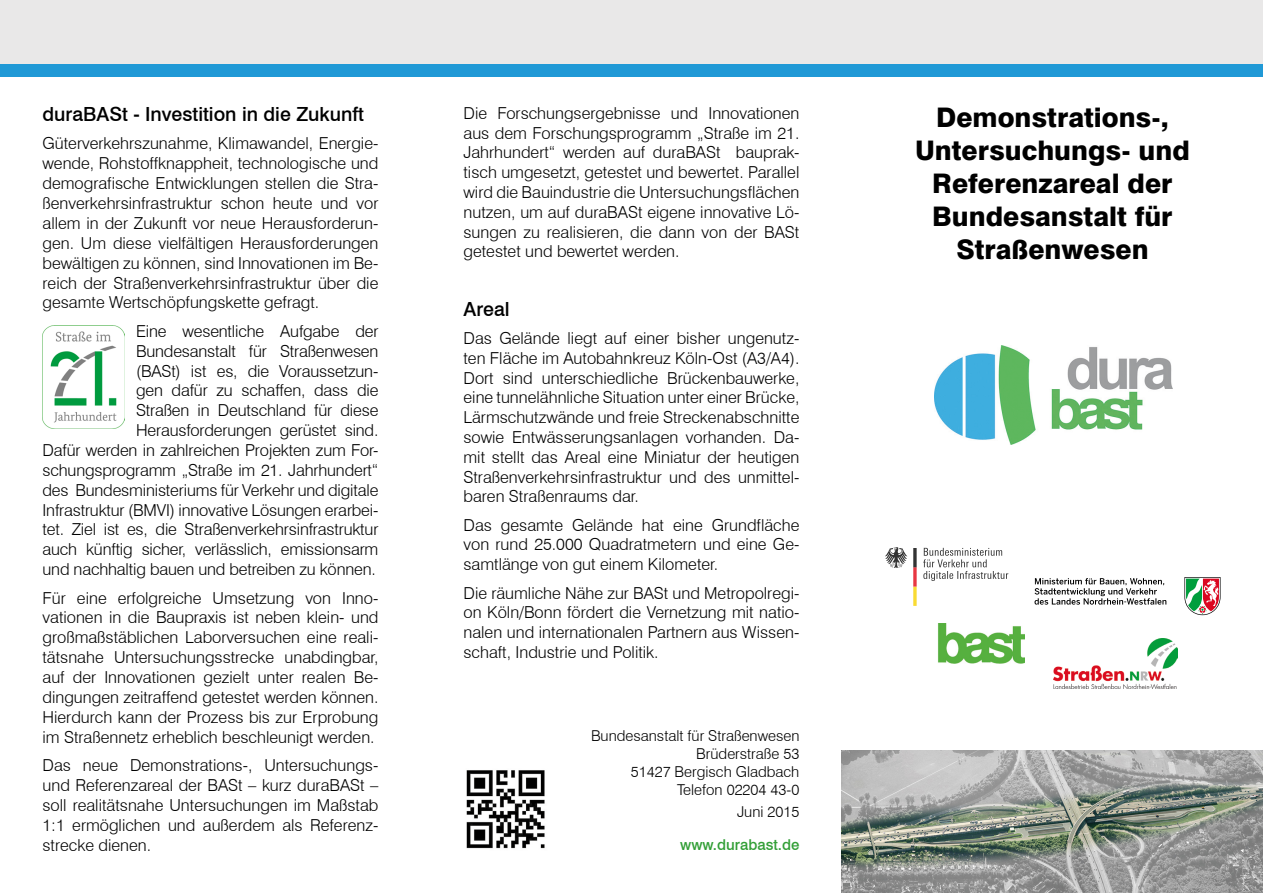
<style>
.page{position:relative;width:1263px;height:893px;background:#fff}
.page>*{position:absolute;margin:0;border:0;box-sizing:border-box;transform-origin:0 0}
.t1{font:800 27px/33px "Swiss 721 BT";color:#000;text-align:center}
.t2{font:500 19.5px "Swiss 721 BT";color:#000}
.t3{font:300 16.5px/19.8px "Swiss 721 BT";letter-spacing:-.01em;color:#000;text-align:justify}
.t4{font:300 15px/18px "Swiss 721 BT";color:#000;text-align:right}
.t5{font:500 15px "Swiss 721 BT";color:#339f37}
</style>
<div class="page">
<div style="left:0;top:0;width:1263px;height:64px;background:#e9e8e8"></div>
<div style="left:0;top:64px;width:1263px;height:13px;background:#2099d6"></div>
<img style="left:934px;top:346px;width:238px;height:99px">
<img style="left:938px;top:623px;width:86px;height:40px">
<svg style="left:885px;top:547px;width:22px;height:21px"></svg>
<svg style="left:913px;top:548px;width:4px;height:58px"></svg>
<svg style="left:923px;top:548px;width:85px;height:33px"></svg>
<img style="left:1053px;top:638px;width:124px;height:50px">
<svg style="left:1034px;top:578px;width:132px;height:27px"></svg>
<svg style="left:1184px;top:577px;width:36px;height:38px"></svg>
<img style="left:43px;top:326px;width:82px;height:103px">
<img style="left:466px;top:770px;width:79px;height:79px">
<img style="left:842px;top:751px;width:421px;height:142px">
<p class="t2" style="left:43px;top:102px;width:323px">duraBASt - Investition in die Zukunft</p>
<p class="t3" style="left:43px;top:134px;width:337px">Güterverkehrszunahme, Klimawandel, Energie&shy;wende, Rohstoffknappheit, technologische und demografische Entwicklungen stellen die Stra&shy;ßenverkehrsinfrastruktur schon heute und vor allem in der Zukunft vor neue Herausforderun&shy;gen. Um diese vielfältigen Herausforderungen bewältigen zu können, sind Innovationen im Be&shy;reich der Straßenverkehrsinfrastruktur über die gesamte Wertschöpfungskette gefragt.</p>
<p class="t3" style="left:43px;top:321px;width:337px;text-align:right">Eine wesentliche Aufgabe der Bundesanstalt für Straßenwesen<br>(BASt) ist es, die Voraussetzun-<br>gen dafür zu schaffen, dass die<br>Straßen in Deutschland für diese Herausforderungen gerüstet sind.<br>Dafür werden in zahlreichen Projekten zum For&shy;schungsprogramm „Straße im 21. Jahrhundert“ des Bundesministeriums für Verkehr und digitale Infrastruktur (BMVI) innovative Lösungen erarbei&shy;tet. Ziel ist es, die Straßenverkehrsinfrastruktur auch künftig sicher, verlässlich, emissionsarm und nachhaltig bauen und betreiben zu können.</p>
<p class="t3" style="left:43px;top:588px;width:337px">Für eine erfolgreiche Umsetzung von Inno&shy;vationen in die Baupraxis ist neben klein- und großmaßstäblichen Laborversuchen eine reali&shy;tätsnahe Untersuchungsstrecke unabdingbar, auf der Innovationen gezielt unter realen Be&shy;dingungen zeitraffend getestet werden können.<br>Hierdurch kann der Prozess bis zur Erprobung im Straßennetz erheblich beschleunigt werden.</p>
<p class="t3" style="left:43px;top:755px;width:337px">Das neue Demonstrations-, Untersuchungs&shy;und Referenzareal der BASt – kurz duraBASt – soll realitätsnahe Untersuchungen im Maßstab 1:1 ermöglichen und außerdem als Referenz&shy;strecke dienen.</p>
<p class="t3" style="left:463px;top:103px;width:337px">Die Forschungsergebnisse und Innovationen aus dem Forschungsprogramm „Straße im 21.<br>Jahrhundert“ werden auf duraBASt bauprak&shy;tisch umgesetzt, getestet und bewertet. Parallel wird die Bauindustrie die Untersuchungsflächen nutzen, um auf duraBASt eigene innovative Lö&shy;sungen zu realisieren, die dann von der BASt getestet und bewertet werden.</p>
<p class="t2" style="left:463px;top:297px;width:48px">Areal</p>
<p class="t3" style="left:463px;top:328px;width:337px">Das Gelände liegt auf einer bisher ungenutz&shy;ten Fläche im Autobahnkreuz Köln-Ost (A3/A4).<br>Dort sind unterschiedliche Brückenbauwerke, eine tunnelähnliche Situation unter einer Brücke, Lärmschutzwände und freie Streckenabschnitte sowie Entwässerungsanlagen vorhanden. Da&shy;mit stellt das Areal eine Miniatur der heutigen Straßenverkehrsinfrastruktur und des unmittel&shy;baren Straßenraums dar.</p>
<p class="t3" style="left:463px;top:515px;width:337px">Das gesamte Gelände hat eine Grundfläche von rund 25.000 Quadratmetern und eine Ge&shy;samtlänge von gut einem Kilometer.</p>
<p class="t3" style="left:463px;top:583px;width:337px">Die räumliche Nähe zur BASt und Metropolregi&shy;on Köln/Bonn fördert die Vernetzung mit natio&shy;nalen und internationalen Partnern aus Wissen&shy;schaft, Industrie und Politik.</p>
<p class="t4" style="left:591px;top:727px;width:210px">Bundesanstalt für Straßenwesen<br>Brüderstraße 53<br>51427 Bergisch Gladbach<br>Telefon 02204 43-0</p>
<p class="t4" style="left:737px;top:803px;width:64px">Juni 2015</p>
<p class="t5" style="left:680px;top:836px;width:121px">www.durabast.de</p>
<h1 class="t1" style="left:915px;top:101px;width:276px">Demonstrations-,<br>Untersuchungs- und<br>Referenzareal der<br>Bundesanstalt für<br>Straßenwesen</h1>
</div>
